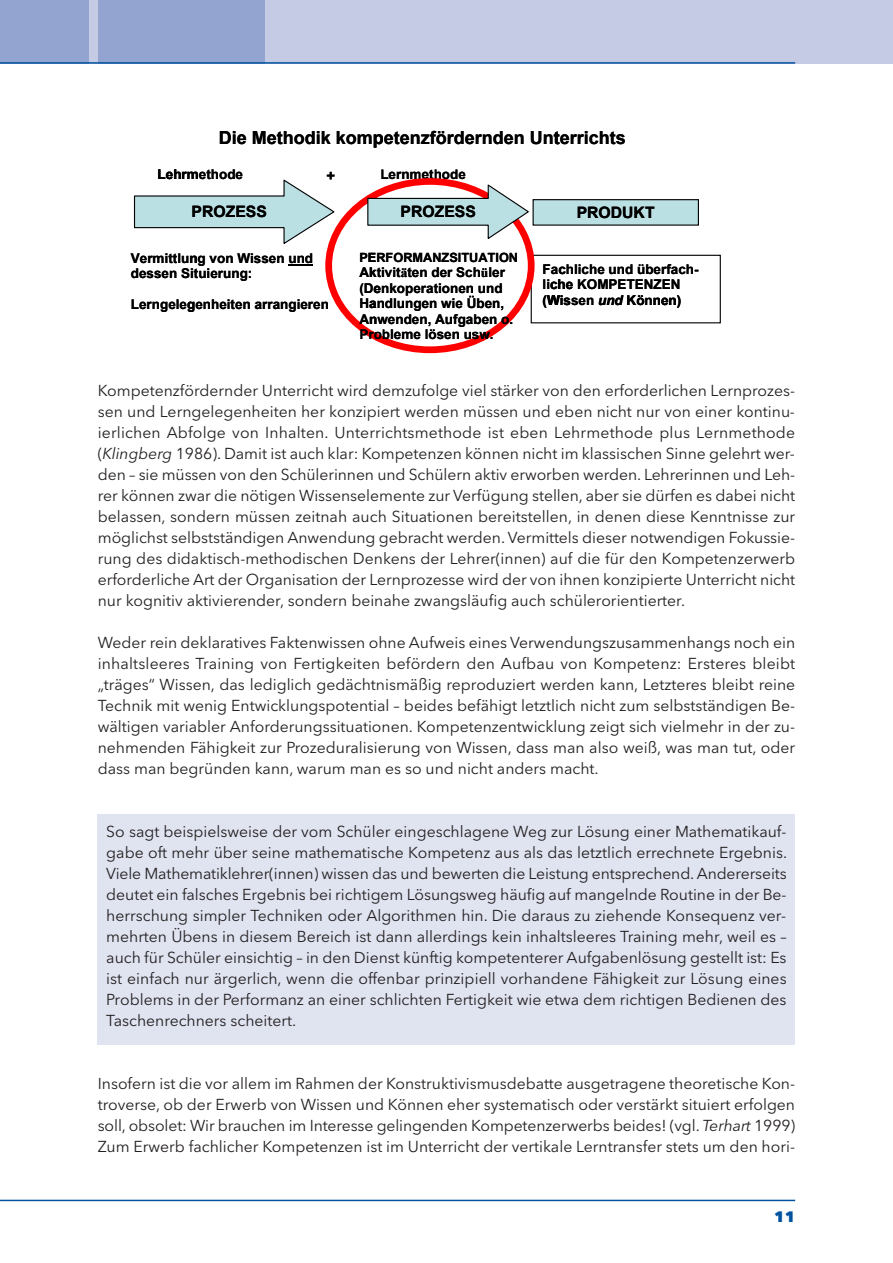
<style>
.page{position:relative;width:893px;height:1263px;background:#fff}
.page>*{position:absolute;margin:0;border:0;box-sizing:border-box;transform-origin:0 0}
.t1{font:700 18px "Arial";color:#000}
.t2{font:15.75px/21px "Avenir Next LT Pro";color:#231f20;text-align:justify}
.t3{font:700 15.75px "Arial";color:#000}
.t4{font:800 15px "Avenir Next LT Pro";color:#0153a0}
.t5{font:700 15px "Arial";color:#000}
.t6{font:700 13.5px/15.5px "Arial";color:#000}
.t7{font:700 12.75px "Arial";color:#000}
.s1{font-family:"Times New Roman"}
.s2{font-style:italic}
</style>
<div class="page">
<div style="left:98px;top:815px;width:697px;height:230px;background:#e0e4f1"></div>
<div style="left:0;top:0;width:893px;height:64px;background:#c5cbe5"></div>
<hr style="left:0;top:1200px;width:795px;height:1px;background:#0153a0">
<div style="left:98px;top:0;width:166px;height:64px;background:#94a4d0"></div>
<div style="left:0;top:0;width:88px;height:64px;background:#94a4d0"></div>
<hr style="left:0;top:62px;width:795px;height:2px;background:#0153a0">
<svg style="left:133px;top:179px;width:203px;height:65px"></svg>
<div style="left:533px;top:200px;width:165px;height:25px;background:#bbe0e3"></div>
<div style="left:533px;top:199px;width:166px;height:27px;border:1px solid #000"></div>
<svg style="left:288px;top:264px;width:25px;height:1px"></svg>
<div style="left:531px;top:255px;width:190px;height:68px;border:1px solid #000"></div>
<div style="left:140px;top:160px;width:121px;height:27px;background:#fff"></div>
<div style="left:329px;top:181px;width:202px;height:169px;background:#fff;border-radius:50%"></div>
<div style="left:325px;top:178px;width:210px;height:175px;border:7px solid #f00;border-radius:50%"></div>
<svg style="left:367px;top:183px;width:163px;height:58px"></svg>
<div style="left:315px;top:161px;width:41px;height:27px;background:#fff"></div>
<p class="t1" style="left:219px;top:127px;width:409px">Die Methodik kompetenzfördernden Unterrichts</p>
<p class="t6" style="left:158px;top:167px;width:87px">Lehrmethode</p>
<p class="t3" style="left:192px;top:203px;width:77px">PROZESS</p>
<p class="t5" style="left:327px;top:167px;width:10px">+</p>
<p class="t6" style="left:380px;top:167px;width:87px">Lernmethode</p>
<p class="t3" style="left:401px;top:203px;width:77px">PROZESS</p>
<p class="t3" style="left:577px;top:204px;width:79px">PRODUKT</p>
<p class="t6" style="left:131px;top:250px;width:184px">Vermittlung von Wissen und dessen Situierung:</p>
<p class="t6" style="left:131px;top:297px;width:200px">Lerngelegenheiten arrangieren</p>
<p class="t7" style="left:359px;top:250px;width:160px">PERFORMANZSITUATION</p>
<p class="t6" style="left:359px;top:265px;width:147px">Aktivit<span class="s1">ä</span>ten der Sch<span class="s1">ü</span>ler (Denkoperationen und</p>
<p class="t6" style="left:359px;top:296px;width:146px">Handlungen wie Üben,</p>
<p class="t6" style="left:359px;top:327px;width:136px">Probleme lösen usw.</p>
<p class="t6" style="left:359px;top:311px;width:155px">Anwenden, Aufgaben o.</p>
<p class="t6" style="left:543px;top:261px;width:158px">Fachliche und überfach&shy;liche KOMPETENZEN</p>
<p class="t6" style="left:543px;top:293px;width:140px">(Wissen <span class="s2">und</span> Können)</p>
<p class="t2" style="left:98px;top:382px;width:699px">Kompetenzfördernder Unterricht wird demzufolge viel stärker von den erforderlichen Lernprozes&shy;sen und Lerngelegenheiten her konzipiert werden müssen und eben nicht nur von einer kontinu&shy;ierlichen Abfolge von Inhalten. Unterrichtsmethode ist eben Lehrmethode plus Lernmethode (<span class="s2">Klingberg</span> 1986). Damit ist auch klar: Kompetenzen können nicht im klassischen Sinne gelehrt wer&shy;den – sie müssen von den Schülerinnen und Schülern aktiv erworben werden. Lehrerinnen und Leh&shy;rer können zwar die nötigen Wissenselemente zur Verfügung stellen, aber sie dürfen es dabei nicht belassen, sondern müssen zeitnah auch Situationen bereitstellen, in denen diese Kenntnisse zur möglichst selbstständigen Anwendung gebracht werden. Vermittels dieser notwendigen Fokussie&shy;rung des didaktisch-methodischen Denkens der Lehrer(innen) auf die für den Kompetenzerwerb erforderliche Art der Organisation der Lernprozesse wird der von ihnen konzipierte Unterricht nicht nur kognitiv aktivierender, sondern beinahe zwangsläufig auch schülerorientierter.</p>
<p class="t2" style="left:98px;top:634px;width:699px">Weder rein deklaratives Faktenwissen ohne Aufweis eines Verwendungszusammenhangs noch ein inhaltsleeres Training von Fertigkeiten befördern den Aufbau von Kompetenz: Ersteres bleibt „träges“ Wissen, das lediglich gedächtnismäßig reproduziert werden kann, Letzteres bleibt reine Technik mit wenig Entwicklungspotential – beides befähigt letztlich nicht zum selbstständigen Be&shy;wältigen variabler Anforderungssituationen. Kompetenzentwicklung zeigt sich vielmehr in der zu&shy;nehmenden Fähigkeit zur Prozeduralisierung von Wissen, dass man also weiß, was man tut, oder dass man begründen kann, warum man es so und nicht anders macht.</p>
<p class="t2" style="left:106px;top:823px;width:682px">So sagt beispielsweise der vom Schüler eingeschlagene Weg zur Lösung einer Mathematikauf&shy;gabe oft mehr über seine mathematische Kompetenz aus als das letztlich errechnete Ergebnis.<br>Viele Mathematiklehrer(innen) wissen das und bewerten die Leistung entsprechend. Andererseits deutet ein falsches Ergebnis bei richtigem Lösungsweg häufig auf mangelnde Routine in der Be&shy;herrschung simpler Techniken oder Algorithmen hin. Die daraus zu ziehende Konsequenz ver&shy;mehrten Übens in diesem Bereich ist dann allerdings kein inhaltsleeres Training mehr, weil es – auch für Schüler einsichtig – in den Dienst künftig kompetenterer Aufgabenlösung gestellt ist: Es ist einfach nur ärgerlich, wenn die offenbar prinzipiell vorhandene Fähigkeit zur Lösung eines Problems in der Performanz an einer schlichten Fertigkeit wie etwa dem richtigen Bedienen des Taschenrechners scheitert.</p>
<p class="t2" style="left:98px;top:1075px;width:699px">Insofern ist die vor allem im Rahmen der Konstruktivismusdebatte ausgetragene theoretische Kon&shy;troverse, ob der Erwerb von Wissen und Können eher systematisch oder verstärkt situiert erfolgen soll, obsolet: Wir brauchen im Interesse gelingenden Kompetenzerwerbs beides! (vgl. <span class="s2">Terhart</span> 1999)<br>Zum Erwerb fachlicher Kompetenzen ist im Unterricht der vertikale Lerntransfer stets um den hori-</p>
<p class="t4" style="left:774px;top:1211px;width:22px">11</p>
</div>
